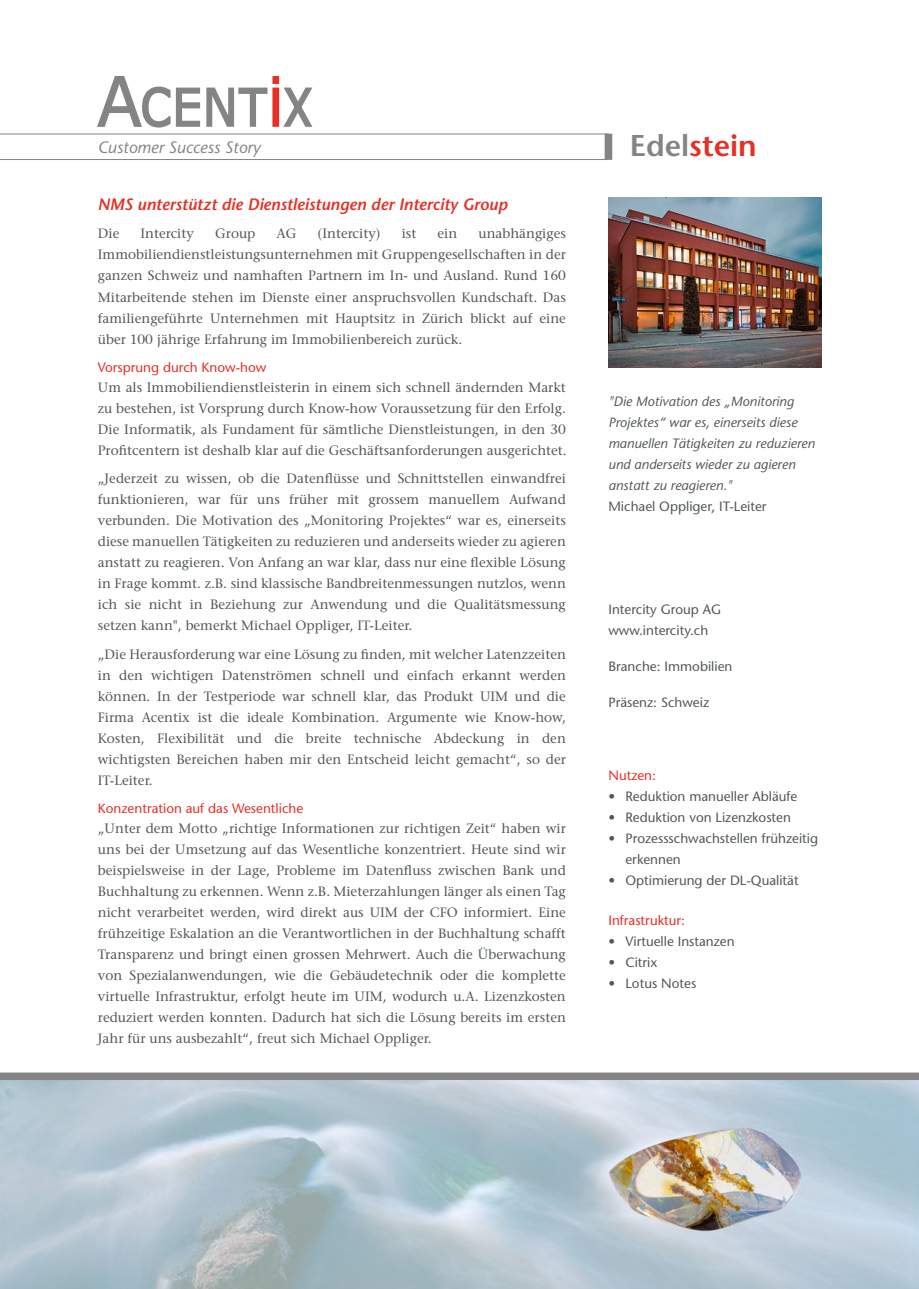
<style>
.page{position:relative;width:919px;height:1289px;background:#fff}
.page>*{position:absolute;margin:0;border:0;box-sizing:border-box;transform-origin:0 0}
.t1{font:600 30px "Stone Sans Std";color:#e63025}
.t2{font:italic 600 16.5px "Stone Sans Std";color:#e63025}
.t3{font:italic 500 16.5px "Stone Sans Std";color:#848484}
.t4{font:500 13.5px/21px "Stone Serif Std";color:#52585a;text-align:justify}
.t5{font:500 13.5px/21px "Stone Sans Std";color:#52585a}
.t6{font:italic 500 13.5px/21px "Stone Sans Std";color:#52585a}
.t7{font:500 13.5px "Stone Sans Std";color:#e63025}
.s1{color:#848484}
</style>
<div class="page">
<img style="left:0;top:1079px;width:918px;height:209px">
<div style="left:0;top:1072px;width:918px;height:7px;background:#848484"></div>
<img style="left:608px;top:198px;width:213px;height:170px">
<div style="left:272px;top:76px;width:7px;height:8px;background:#e63025;border:2px solid #e63025"></div>
<svg style="left:272px;top:88px;width:7px;height:39px"></svg>
<svg style="left:97px;top:76px;width:171px;height:52px"></svg>
<svg style="left:283px;top:87px;width:30px;height:40px"></svg>
<hr style="left:0;top:134px;width:608px;height:1px;background:#848484">
<hr style="left:0;top:159px;width:608px;height:1px;background:#848484">
<div style="left:604px;top:134px;width:8px;height:26px;background:#848484"></div>
<p class="t3" style="left:98px;top:137px;width:164px">Customer Success Story</p>
<h1 class="t1" style="left:629px;top:128px;width:128px"><span class="s1">Edel</span>stein</h1>
<p class="t2" style="left:98px;top:194px;width:411px">NMS unterstützt die Dienstleistungen der Intercity Group</p>
<p class="t4" style="left:98px;top:223px;width:23px">Die</p>
<p class="t4" style="left:140px;top:223px;width:55px">Intercity</p>
<p class="t4" style="left:215px;top:223px;width:42px">Group</p>
<p class="t4" style="left:276px;top:223px;width:21px">AG</p>
<p class="t4" style="left:317px;top:223px;width:64px">(Intercity)</p>
<p class="t4" style="left:401px;top:223px;width:16px">ist</p>
<p class="t4" style="left:437px;top:223px;width:21px">ein</p>
<p class="t4" style="left:98px;top:223px;width:469px;text-indent:380px">unabhängiges Immobiliendienstleistungsunternehmen mit Gruppengesellschaften in der ganzen Schweiz und namhaften Partnern im In- und Ausland. Rund 160<br>Mitarbeitende stehen im Dienste einer anspruchsvollen Kundschaft. Das familiengeführte Unternehmen mit Hauptsitz in Zürich blickt auf eine über 100 jährige Erfahrung im Immobilienbereich zurück.</p>
<p class="t7" style="left:98px;top:359px;width:170px">Vorsprung durch Know-how</p>
<p class="t4" style="left:98px;top:376px;width:470px">Um als Immobiliendienstleisterin in einem sich schnell ändernden Markt zu bestehen, ist Vorsprung durch Know-how Voraussetzung für den Erfolg.<br>Die Informatik, als Fundament für sämtliche Dienstleistungen, in den 30<br>Profitcentern ist deshalb klar auf die Geschäftsanforderungen ausgerichtet.</p>
<p class="t4" style="left:98px;top:468px;width:469px">„Jederzeit zu wissen, ob die Datenflüsse und Schnittstellen einwandfrei funktionieren, war für uns früher mit grossem manuellem Aufwand verbunden. Die Motivation des „Monitoring Projektes“ war es, einerseits diese manuellen Tätigkeiten zu reduzieren und anderseits wieder zu agieren anstatt zu reagieren. Von Anfang an war klar, dass nur eine flexible Lösung in Frage kommt. z.B. sind klassische Bandbreitenmessungen nutzlos, wenn ich sie nicht in Beziehung zur Anwendung und die Qualitätsmessung setzen kann", bemerkt Michael Oppliger, IT-Leiter.</p>
<p class="t4" style="left:98px;top:643px;width:469px">„Die Herausforderung war eine Lösung zu finden, mit welcher Latenzzeiten in den wichtigen Datenströmen schnell und einfach erkannt werden können. In der Testperiode war schnell klar, das Produkt UIM und die Firma Acentix ist die ideale Kombination. Argumente wie Know-how, Kosten, Flexibilität und die breite technische Abdeckung in den wichtigsten Bereichen haben mir den Entscheid leicht gemacht“, so der IT-Leiter.</p>
<p class="t7" style="left:98px;top:800px;width:207px">Konzentration auf das Wesentliche</p>
<p class="t4" style="left:98px;top:817px;width:469px">„Unter dem Motto „richtige Informationen zur richtigen Zeit“ haben wir uns bei der Umsetzung auf das Wesentliche konzentriert. Heute sind wir beispielsweise in der Lage, Probleme im Datenfluss zwischen Bank und Buchhaltung zu erkennen. Wenn z.B. Mieterzahlungen länger als einen Tag nicht verarbeitet werden, wird direkt aus UIM der CFO informiert. Eine frühzeitige Eskalation an die Verantwortlichen in der Buchhaltung schafft Transparenz und bringt einen grossen Mehrwert. Auch die Überwachung von Spezialanwendungen, wie die Gebäudetechnik oder die komplette virtuelle Infrastruktur, erfolgt heute im UIM, wodurch u.A. Lizenzkosten reduziert werden konnten. Dadurch hat sich die Lösung bereits im ersten Jahr für uns ausbezahlt“, freut sich Michael Oppliger.</p>
<p class="t6" style="left:608px;top:390px;width:208px">"Die Motivation des „Monitoring<br>Projektes“ war es, einerseits diese manuellen Tätigkeiten zu reduzieren und anderseits wieder zu agieren anstatt zu reagieren."</p>
<p class="t5" style="left:608px;top:495px;width:160px">Michael Oppliger, IT-Leiter</p>
<p class="t5" style="left:608px;top:599px;width:114px">Intercity Group AG www.intercity.ch</p>
<p class="t5" style="left:608px;top:656px;width:125px">Branche: Immobilien</p>
<p class="t5" style="left:608px;top:692px;width:102px">Präsenz: Schweiz</p>
<p class="t7" style="left:608px;top:767px;width:49px">Nutzen:</p>
<p class="t5" style="left:608px;top:785px;width:190px">• Reduktion manueller Abläufe</p>
<p class="t5" style="left:608px;top:806px;width:184px">• Reduktion von Lizenzkosten</p>
<p class="t5" style="left:625px;top:827px;width:194px;text-indent:-17px">• Prozessschwachstellen frühzeitig erkennen</p>
<p class="t5" style="left:608px;top:869px;width:192px">• Optimierung der DL-Qualität</p>
<p class="t7" style="left:608px;top:912px;width:78px">Infrastruktur:</p>
<p class="t5" style="left:608px;top:931px;width:128px">• Virtuelle Instanzen</p>
<p class="t5" style="left:608px;top:952px;width:51px">• Citrix</p>
<p class="t5" style="left:608px;top:973px;width:89px">• Lotus Notes</p>
</div>
